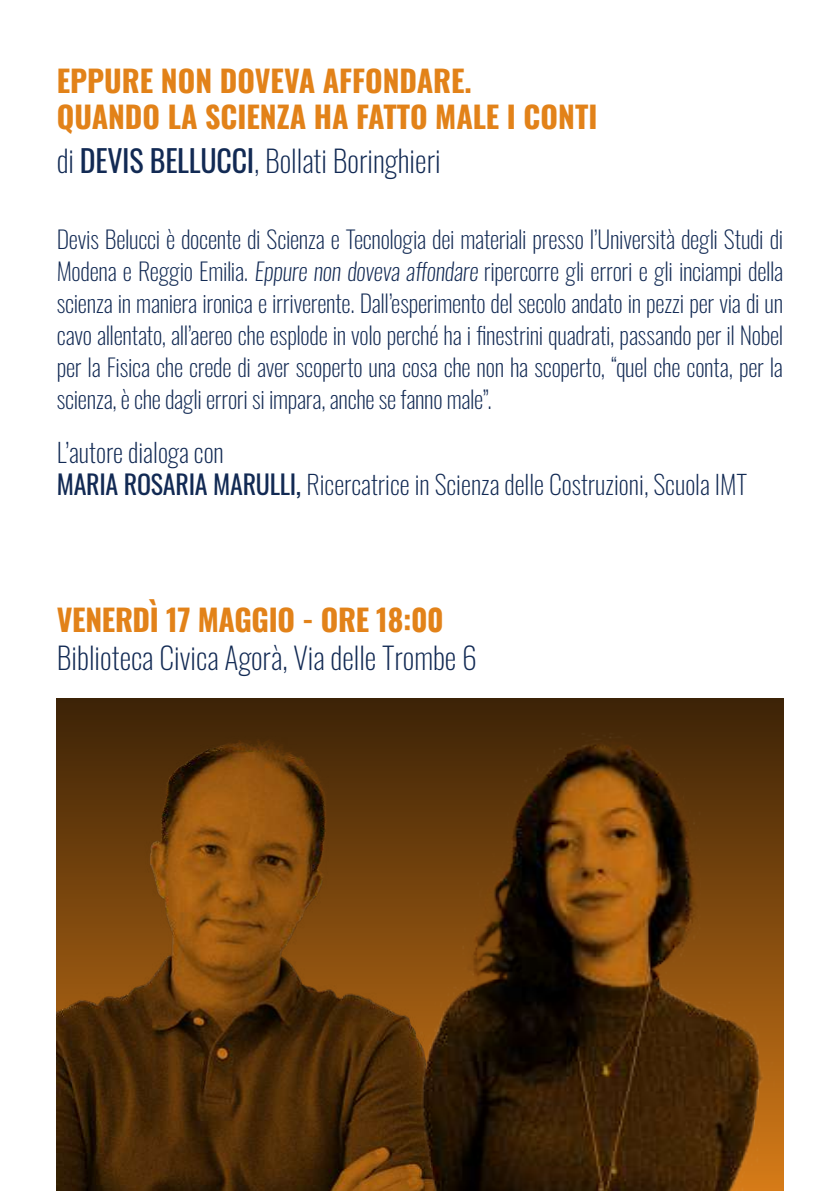
<style>
.page{position:relative;width:840px;height:1191px;background:#fff}
.page>*{position:absolute;margin:0;border:0;box-sizing:border-box;transform-origin:0 0}
.t1{font:700 30px/36px "Oswald";letter-spacing:-.005em;color:#e28219}
.t2{font:200 30px "Oswald";color:#122a54}
.t3{font:200 26px/31.2px "Oswald";color:#122a54}
.t4{font:200 24px/32px "Oswald";letter-spacing:-.01em;color:#122a54;text-align:justify}
.s1{font-weight:400}
</style>
<div class="page">
<div style="left:57px;top:698px;width:725px;height:493px;background:#412507"></div>
<img style="left:57px;top:739px;width:304px;height:452px">
<img style="left:361px;top:721px;width:423px;height:470px">
<p class="t1" style="left:57px;top:59px;width:542px">EPPURE NON DOVEVA AFFONDARE.<br>QUANDO LA SCIENZA HA FATTO MALE I CONTI</p>
<p class="t2" style="left:57px;top:134px;width:385px">di <span class="s1">DEVIS BELLUCCI</span>, Bollati Boringhieri</p>
<p class="t4" style="left:57px;top:221px;width:727px">Devis Belucci è docente di Scienza e Tecnologia dei materiali presso l’Università degli Studi di Modena e Reggio Emilia. Eppure non doveva affondare ripercorre gli errori e gli inciampi della scienza in maniera ironica e irriverente. Dall’esperimento del secolo andato in pezzi per via di un cavo allentato, all’aereo che esplode in volo perché ha i finestrini quadrati, passando per il Nobel per la Fisica che crede di aver scoperto una cosa che non ha scoperto, “quel che conta, per la scienza, è che dagli errori si impara, anche se fanno male”.</p>
<p class="t3" style="left:57px;top:434px;width:691px">L’autore dialoga con<br><span class="s1">MARIA ROSARIA MARULLI,</span> Ricercatrice in Scienza delle Costruzioni, Scuola IMT</p>
<p class="t1" style="left:57px;top:599px;width:388px">VENERDÌ 17 MAGGIO - ORE 18:00</p>
<p class="t2" style="left:57px;top:631px;width:421px">Biblioteca Civica Agorà, Via delle Trombe 6</p>
</div>
